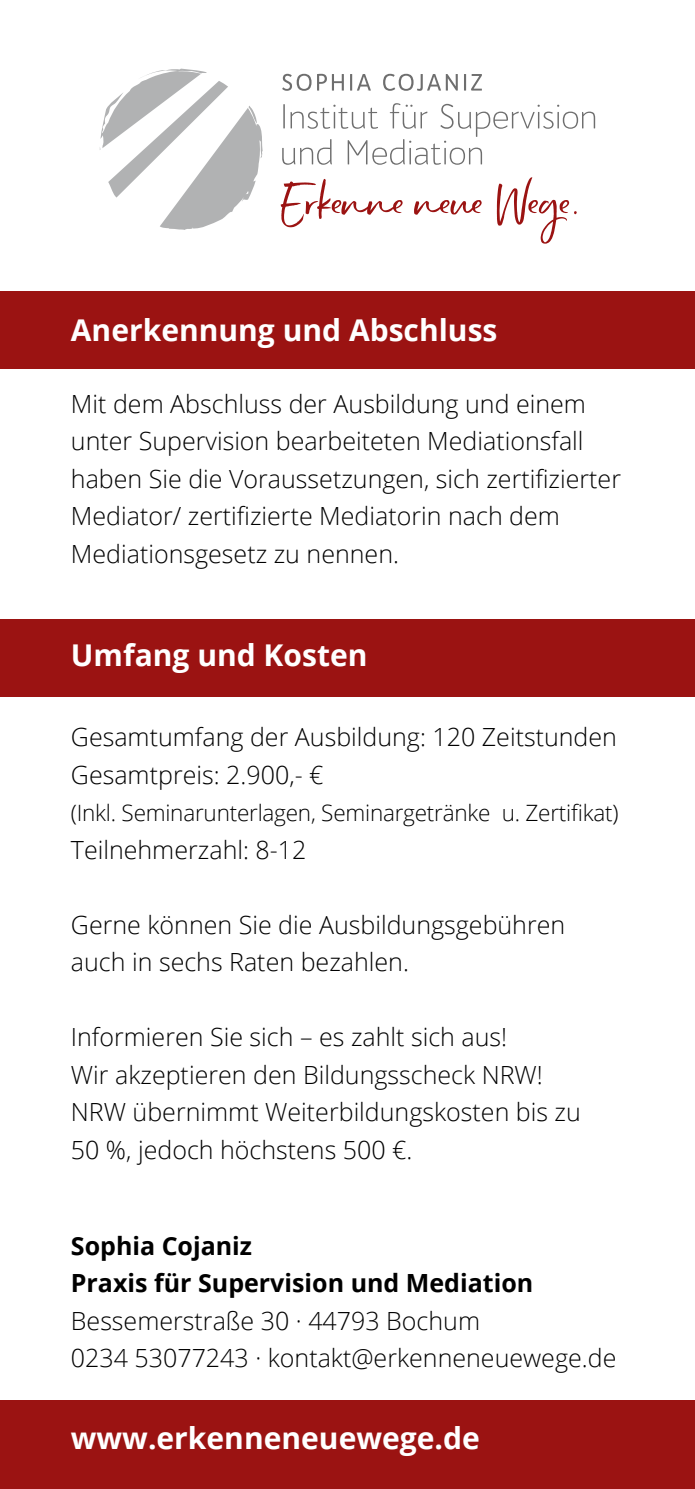
<style>
.page{position:relative;width:695px;height:1489px;background:#fff}
.page>*{position:absolute;margin:0;border:0;box-sizing:border-box;transform-origin:0 0}
.t1{font:700 30px "Open Sans";color:#fff}
.t2{font:300 25px/37.5px "Open Sans";color:#000}
.t3{font:700 25px/37.5px "Open Sans";color:#000}
.t4{font:300 22.5px "Open Sans";letter-spacing:-.01em;color:#000}
</style>
<div class="page">
<div style="left:0;top:1400px;width:694px;height:88px;background:#9b1312"></div>
<div style="left:0;top:291px;width:694px;height:78px;background:#9b1312"></div>
<div style="left:0;top:618px;width:694px;height:78px;background:#9b1312"></div>
<svg style="left:282px;top:103px;width:313px;height:62px"></svg>
<svg style="left:282px;top:74px;width:29px;height:17px"></svg>
<svg style="left:317px;top:74px;width:27px;height:17px"></svg>
<svg style="left:350px;top:74px;width:21px;height:17px"></svg>
<svg style="left:383px;top:74px;width:74px;height:17px"></svg>
<svg style="left:464px;top:74px;width:18px;height:17px"></svg>
<svg style="left:280px;top:179px;width:122px;height:48px"></svg>
<svg style="left:414px;top:200px;width:67px;height:15px"></svg>
<svg style="left:496px;top:177px;width:80px;height:67px"></svg>
<svg style="left:100px;top:69px;width:163px;height:161px"></svg>
<p class="t1" style="left:71px;top:309px;width:428px">Anerkennung und Abschluss</p>
<p class="t2" style="left:71px;top:384px;width:551px">Mit dem Abschluss der Ausbildung und einem unter Supervision bearbeiteten Mediationsfall haben Sie die Voraussetzungen, sich zertifizierter Mediator/ zertifizierte Mediatorin nach dem Mediationsgesetz zu nennen.</p>
<p class="t1" style="left:71px;top:633px;width:298px">Umfang und Kosten</p>
<p class="t2" style="left:71px;top:717px;width:547px">Gesamtumfang der Ausbildung: 120 Zeitstunden<br>Gesamtpreis: 2.900,- €</p>
<p class="t4" style="left:71px;top:797px;width:549px">(Inkl. Seminarunterlagen, Seminargetränke u. Zertifikat)</p>
<p class="t2" style="left:71px;top:830px;width:237px">Teilnehmerzahl: 8-12</p>
<p class="t2" style="left:71px;top:905px;width:496px">Gerne können Sie die Ausbildungsgebühren auch in sechs Raten bezahlen.</p>
<p class="t2" style="left:71px;top:1017px;width:511px">Informieren Sie sich – es zahlt sich aus!<br>Wir akzeptieren den Bildungsscheck NRW!<br>NRW übernimmt Weiterbildungskosten bis zu 50 %, jedoch höchstens 500 €.</p>
<p class="t3" style="left:71px;top:1226px;width:463px">Sophia Cojaniz<br>Praxis für Supervision und Mediation</p>
<p class="t2" style="left:71px;top:1301px;width:547px">Bessemerstraße 30 · 44793 Bochum<br>0234 53077243 · kontakt@erkenneneuewege.de</p>
<p class="t1" style="left:71px;top:1417px;width:410px">www.erkenneneuewege.de</p>
</div>
